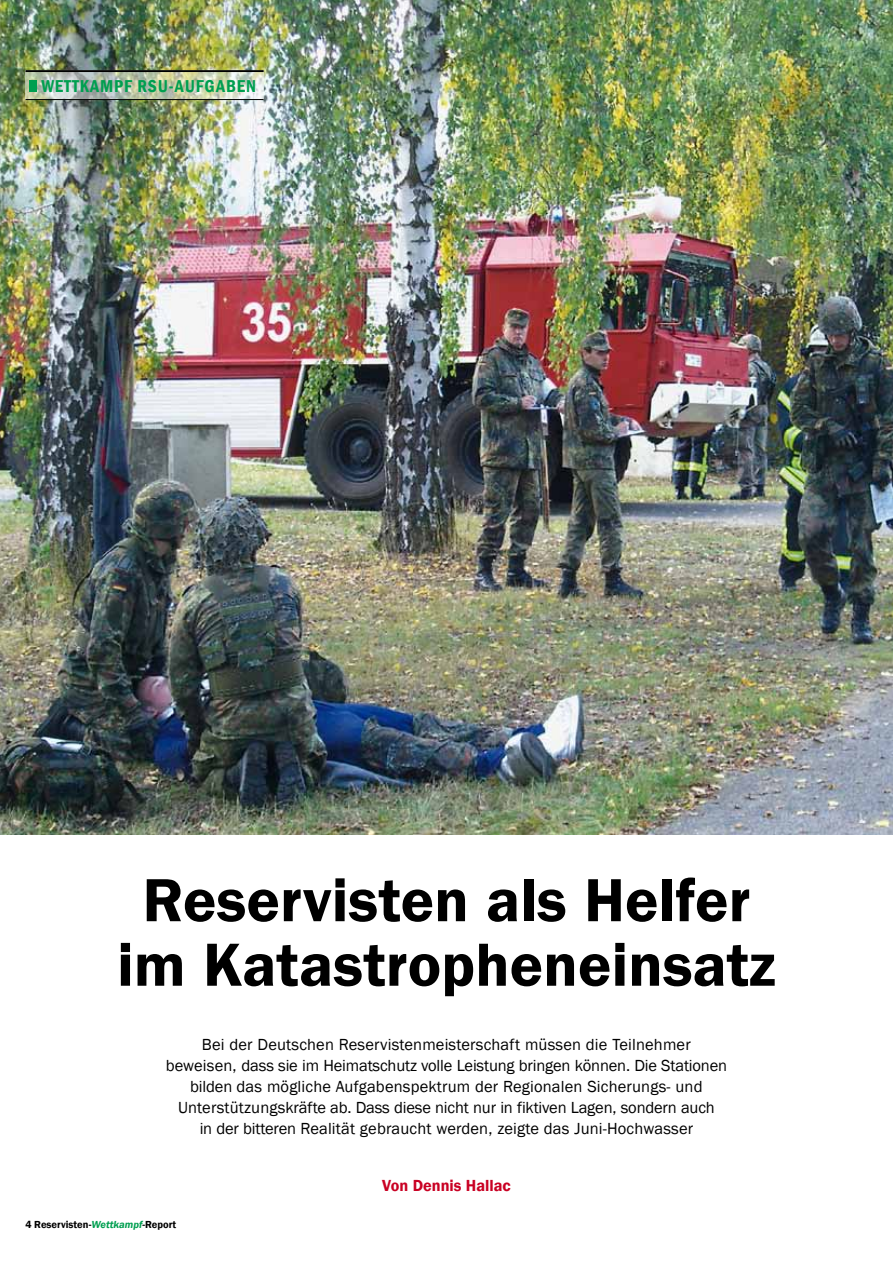
<style>
.page{position:relative;width:893px;height:1263px;background:#fff}
.page>*{position:absolute;margin:0;border:0;box-sizing:border-box;transform-origin:0 0}
.t1{font:600 63px/64.5px "Franklin Gothic";color:#000;text-align:center}
.t2{font:600 condensed 17.7px "Franklin Gothic";letter-spacing:.05em;color:#009f50}
.t3{font:16.5px/21px "Franklin Gothic";letter-spacing:.01em;color:#000;text-align:center}
.t4{font:600 16.5px "Franklin Gothic";color:#c90023}
.t5{font:600 10.5px "Franklin Gothic";color:#000}
.s1{font-style:italic;color:#009f50}
</style>
<div class="page">
<img style="left:0;top:0;width:893px;height:835px">
<svg style="left:26px;top:72px;width:238px;height:27px;background:#c4ccb8"></svg>
<hr style="left:26px;top:99px;width:238px;height:1px;background:#000">
<hr style="left:26px;top:70px;width:238px;height:2px;background:#000">
<div style="left:30px;top:80px;width:7px;height:12px;background:#009f50"></div>
<p class="t2" style="left:41px;top:74px;width:216px">WETTKAMPF RSU -AUFGABEN</p>
<h1 class="t1" style="left:117px;top:869px;width:660px">Reservisten als Helfer im Katastropheneinsatz</h1>
<p class="t3" style="left:166px;top:1034px;width:563px">Bei der Deutschen Reservistenmeisterschaft müssen die Teilnehmer beweisen, dass sie im Heimatschutz volle Leistung bringen können. Die Stationen bilden das mögliche Aufgabenspektrum der Regionalen Sicherungs- und Unterstützungskräfte ab. Dass diese nicht nur in fiktiven Lagen, sondern auch<br>in der bitteren Realität gebraucht werden, zeigte das Juni-Hochwasser</p>
<p class="t5" style="left:26px;top:1218px;width:152px">4 Reservisten-<span class="s1">Wettkampf</span>-Report</p>
<p class="t4" style="left:382px;top:1175px;width:130px">Von Dennis Hallac</p>
</div>
